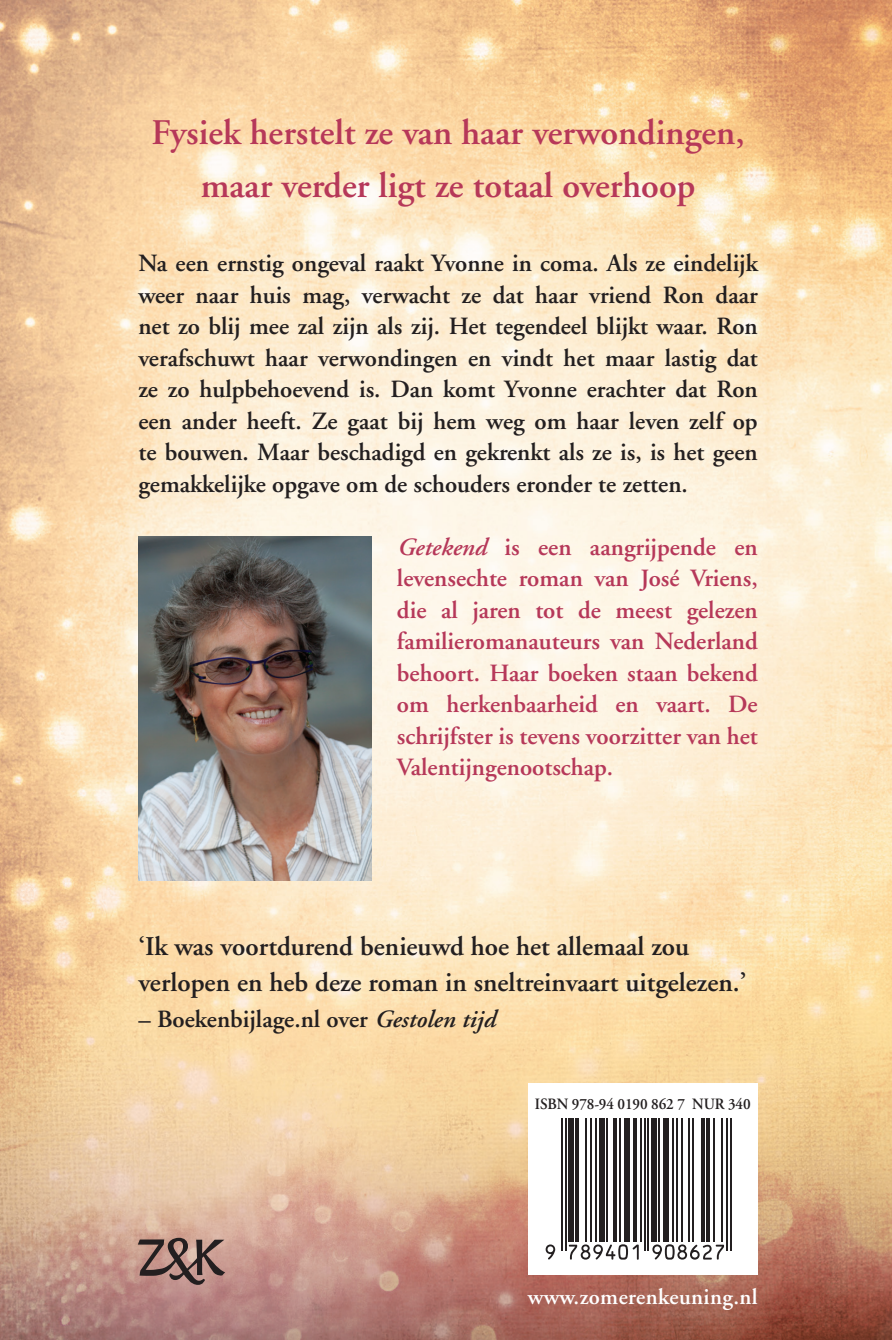
<style>
.page{position:relative;width:892px;height:1340px;background:#fff}
.page>*{position:absolute;margin:0;border:0;box-sizing:border-box;transform-origin:0 0}
.t1{font:600 36px/52.2px "Adobe Garamond";color:#b63859;text-align:center}
.t2{font:600 27px/36px "Adobe Garamond";color:#231f20}
.t3{font:600 24.75px/31.5px "Adobe Garamond";color:#231f20;text-align:justify}
.t4{font:600 24.75px/31.5px "Adobe Garamond";color:#b63859;text-align:justify}
.t5{font:600 22.5px "Adobe Garamond";letter-spacing:.02em;color:#fff}
.t6{font:16.65px "Helvetica";color:#231f20}
.t7{font:600 15.75px "Adobe Garamond";letter-spacing:-.01em;color:#231f20;scale:.95 1}
.s1{font-style:italic}
</style>
<div class="page">
<img style="left:0;top:0;width:891px;height:1340px">
<svg style="left:138px;top:1238px;width:87px;height:47px;background:#90706a"></svg>
<div style="left:527px;top:1084px;width:230px;height:191px;background:#fff"></div>
<svg style="left:545px;top:1244px;width:10px;height:15px"></svg>
<hr style="left:561px;top:1118px;width:1px;height:133px;background:#231f20">
<hr style="left:564px;top:1118px;width:2px;height:133px;background:#231f20">
<div style="left:568px;top:1118px;width:5px;height:124px;background:#231f20"></div>
<hr style="left:575px;top:1118px;width:4px;height:124px;background:#231f20">
<hr style="left:584px;top:1118px;width:2px;height:124px;background:#231f20">
<hr style="left:589px;top:1118px;width:2px;height:124px;background:#231f20">
<hr style="left:595px;top:1118px;width:1px;height:124px;background:#231f20">
<div style="left:598px;top:1118px;width:6px;height:124px;background:#231f20"></div>
<hr style="left:605px;top:1118px;width:2px;height:124px;background:#231f20">
<hr style="left:613px;top:1118px;width:3px;height:124px;background:#231f20">
<hr style="left:618px;top:1118px;width:2px;height:124px;background:#231f20">
<div style="left:623px;top:1118px;width:6px;height:124px;background:#231f20"></div>
<svg style="left:568px;top:1244px;width:70px;height:16px"></svg>
<svg style="left:633px;top:1118px;width:3px;height:124px"></svg>
<hr style="left:640px;top:1118px;width:1px;height:124px;background:#231f20">
<hr style="left:643px;top:1118px;width:2px;height:133px;background:#231f20">
<hr style="left:647px;top:1118px;width:1px;height:133px;background:#231f20">
<div style="left:650px;top:1118px;width:6px;height:124px;background:#231f20"></div>
<hr style="left:657px;top:1118px;width:2px;height:124px;background:#231f20">
<div style="left:663px;top:1118px;width:5px;height:124px;background:#231f20"></div>
<hr style="left:672px;top:1118px;width:1px;height:124px;background:#231f20">
<hr style="left:675px;top:1118px;width:2px;height:124px;background:#231f20">
<hr style="left:681px;top:1118px;width:1px;height:124px;background:#231f20">
<hr style="left:688px;top:1118px;width:1px;height:124px;background:#231f20">
<hr style="left:691px;top:1118px;width:2px;height:124px;background:#231f20">
<svg style="left:701px;top:1118px;width:3px;height:124px"></svg>
<hr style="left:706px;top:1118px;width:3px;height:124px;background:#231f20">
<svg style="left:652px;top:1244px;width:71px;height:16px"></svg>
<hr style="left:713px;top:1118px;width:1px;height:124px;background:#231f20">
<hr style="left:720px;top:1118px;width:2px;height:124px;background:#231f20">
<hr style="left:725px;top:1118px;width:2px;height:133px;background:#231f20">
<hr style="left:729px;top:1118px;width:2px;height:133px;background:#231f20">
<img style="left:138px;top:536px;width:233px;height:345px">
<h1 class="t1" style="left:151px;top:108px;width:594px">Fysiek herstelt ze van haar verwondingen, maar verder ligt ze totaal overhoop</h1>
<p class="t3" style="left:138px;top:248px;width:620px">Na een ernstig ongeval raakt Yvonne in coma. Als ze eindelijk weer naar huis mag, verwacht ze dat haar vriend Ron daar net zo blij mee zal zijn als zij. Het tegendeel blijkt waar. Ron verafschuwt haar verwondingen en vindt het maar lastig dat ze zo hulpbehoevend is. Dan komt Yvonne erachter dat Ron een ander heeft. Ze gaat bij hem weg om haar leven zelf op te bouwen. Maar beschadigd en gekrenkt als ze is, is het geen gemakkelijke opgave om de schouders eronder te zetten.</p>
<p class="t4" style="left:397px;top:532px;width:362px"><span class="s1">Getekend</span> is een aangrijpende en levensechte roman van José Vriens, die al jaren tot de meest gelezen familieromanauteurs van Nederland behoort. Haar boeken staan bekend om herkenbaarheid en vaart. De schrijfster is tevens voorzitter van het Valentijngenootschap.</p>
<p class="t2" style="left:138px;top:929px;width:609px">‘Ik was voortdurend benieuwd hoe het allemaal zou verlopen en heb deze roman in sneltreinvaart uitgelezen.’</p>
<p class="t3" style="left:138px;top:1004px;width:358px">– Boekenbijlage.nl over <span class="s1">Gestolen tijd</span></p>
<p class="t7" style="left:534px;top:1095px;width:228px">ISBN 978-94 0190 862 7 NUR 340</p>
<p class="t6" style="left:561px;top:1096px;width:172px">ISBN 978-9401908627</p>
<p class="t5" style="left:527px;top:1285px;width:231px">www.zomerenkeuning.nl</p>
</div>
